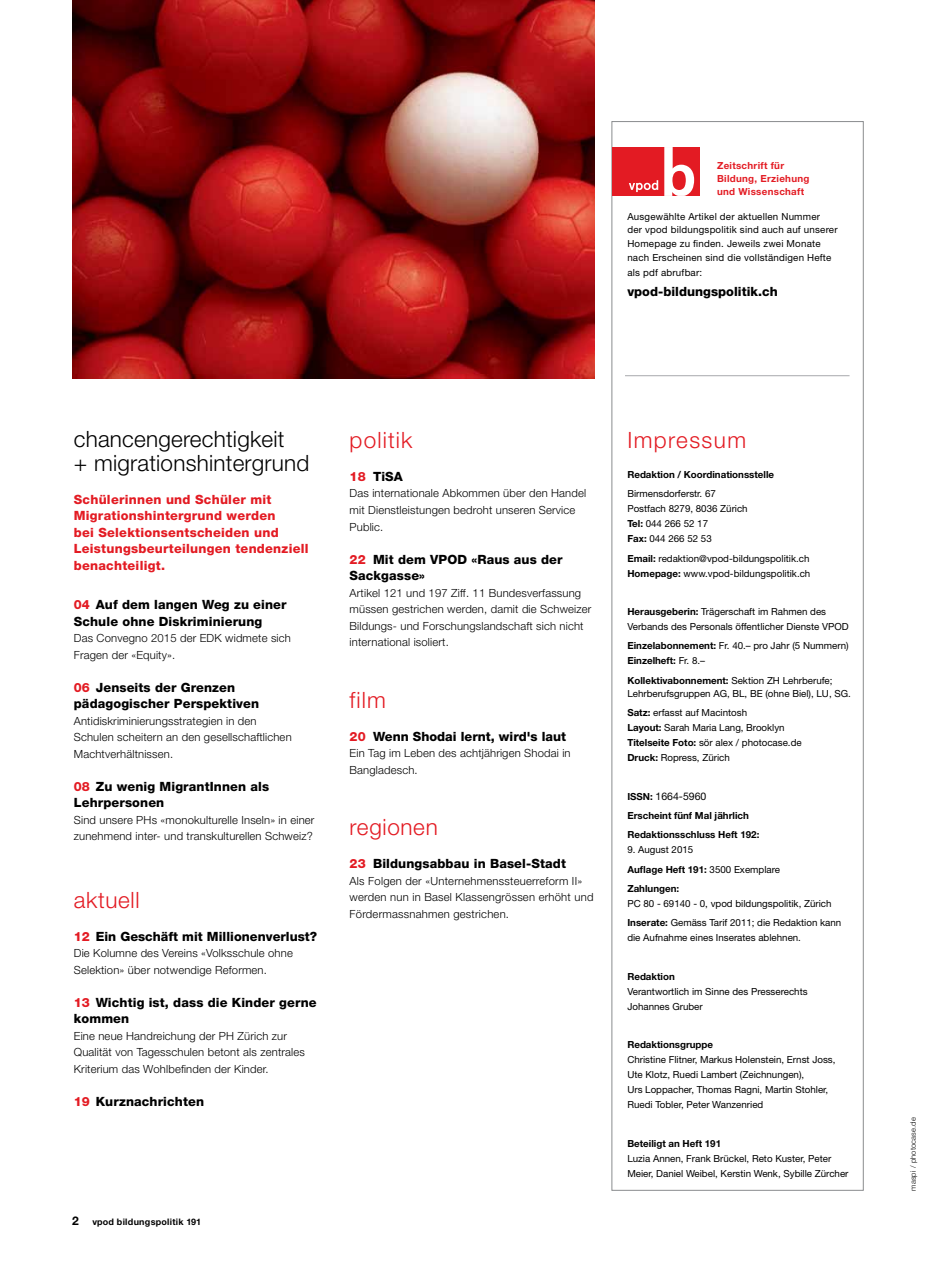
<style>
.page{position:relative;width:936px;height:1263px;background:#fff}
.page>*{position:absolute;margin:0;border:0;box-sizing:border-box;transform-origin:0 0}
.t1{font:300 22.5px/24px "Helvetica Neue LT Std";letter-spacing:.01em;color:#000}
.t2{font:300 22.5px "Helvetica Neue LT Std";letter-spacing:.05em;color:#e31b23}
.t3{font:300 22.5px "Helvetica Neue LT Std";letter-spacing:.03em;color:#e31b23}
.t4{font:800 12.75px/16.5px "Helvetica Neue LT Std";letter-spacing:.01em;color:#000}
.t5{font:800 12.75px/16.5px "Helvetica Neue LT Std";letter-spacing:.02em;color:#e31b23}
.t6{font:300 11.25px/16.5px "Helvetica Neue LT Std";letter-spacing:.015em;color:#000}
.t7{font:10.5px "Helvetica Neue LT Std";color:#000}
.t8{font:9.75px/15px "Helvetica Neue LT Std";color:#000}
.t9{font:9.75px/13.5px "Helvetica Neue LT Std";letter-spacing:.02em;color:#000}
.t10{font:700 9.75px/19.2px "Helvetica Neue LT Std";color:#000}
.t11{font:700 9.75px/12.8px "Helvetica Neue LT Std";letter-spacing:.03em;color:#e31b23}
.t12{font:700 9px "Helvetica Neue LT Std";letter-spacing:.03em;color:#000}
.t13{font:300 7.5px "Helvetica Neue LT Std";letter-spacing:.02em;color:#000}
.s1{color:#e31b23}
.s2{font-size:12px}
.s3{font-weight:700}
.s4{font-weight:700;font-size:9.75px}
</style>
<div class="page">
<div style="left:611px;top:121px;width:252px;height:1070px;background:#fff;border:1px solid #8a8c8e"></div>
<hr style="left:625px;top:375px;width:224px;height:1px;background:#a7a9ac">
<div style="left:612px;top:147px;width:88px;height:49px;background:#e31b23"></div>
<svg style="left:664px;top:147px;width:30px;height:49px"></svg>
<svg style="left:629px;top:180px;width:29px;height:12px"></svg>
<img style="left:72px;top:0;width:522px;height:378px">
<p class="t11" style="left:717px;top:159px;width:94px">Zeitschrift für<br>Bildung, Erziehung und Wissenschaft</p>
<p class="t9" style="left:627px;top:210px;width:212px">Ausgewählte Artikel der aktuellen Nummer<br>der vpod bildungspolitik sind auch auf unserer Homepage zu finden. Jeweils zwei Monate nach Erscheinen sind die vollständigen Hefte</p>
<p class="t9" style="left:627px;top:265px;width:76px">als pdf abrufbar:</p>
<h2 class="t4" style="left:627px;top:283px;width:152px">vpod-bildungspolitik.ch</h2>
<h1 class="t1" style="left:74px;top:426px;width:237px">chancengerechtigkeit<br>+ migrationshintergrund</h1>
<h2 class="t5" style="left:74px;top:491px;width:236px">Schülerinnen und Schüler mit<br>Migrationshintergrund werden<br>bei Selektionsentscheiden und<br>Leistungsbeurteilungen tendenziell benachteiligt.</h2>
<h2 class="t4" style="left:74px;top:596px;width:214px"><span class="s1">04</span> Auf dem langen Weg zu einer<br>Schule ohne Diskriminierung</h2>
<p class="t6" style="left:74px;top:630px;width:218px">Das Convegno 2015 der EDK widmete sich<br>Fragen der «Equity».</p>
<h2 class="t4" style="left:74px;top:679px;width:187px"><span class="s1">06</span> Jenseits der Grenzen pädagogischer Perspektiven</h2>
<p class="t6" style="left:74px;top:712px;width:219px">Antidiskriminierungsstrategien in den<br>Schulen scheitern an den gesellschaftlichen<br>Machtverhältnissen.</p>
<h2 class="t4" style="left:74px;top:778px;width:197px"><span class="s1">08</span> Zu wenig MigrantInnen als<br>Lehrpersonen</h2>
<p class="t6" style="left:74px;top:811px;width:242px">Sind unsere PHs «monokulturelle Inseln» in einer zunehmend inter- und transkulturellen Schweiz?</p>
<h1 class="t3" style="left:74px;top:886px;width:67px">aktuell</h1>
<h2 class="t4" style="left:74px;top:928px;width:245px"><span class="s1">12</span> Ein Geschäft mit Millionenverlust?</h2>
<p class="t6" style="left:74px;top:945px;width:220px">Die Kolumne des Vereins «Volksschule ohne<br>Selektion» über notwendige Reformen.</p>
<h2 class="t4" style="left:74px;top:994px;width:244px"><span class="s1">13</span> Wichtig ist, dass die Kinder gerne kommen</h2>
<p class="t6" style="left:74px;top:1027px;width:232px">Eine neue Handreichung der PH Zürich zur<br>Qualität von Tagesschulen betont als zentrales<br>Kriterium das Wohlbefinden der Kinder.</p>
<h2 class="t4" style="left:74px;top:1093px;width:132px"><span class="s1">19</span> Kurznachrichten</h2>
<h1 class="t2" style="left:349px;top:426px;width:64px">politik</h1>
<h2 class="t4" style="left:349px;top:468px;width:55px"><span class="s1">18</span> TiSA</h2>
<p class="t6" style="left:349px;top:485px;width:238px">Das internationale Abkommen über den Handel mit Dienstleistungen bedroht unseren Service<br>Public.</p>
<h2 class="t4" style="left:349px;top:551px;width:214px"><span class="s1">22</span> Mit dem VPOD «Raus aus der<br>Sackgasse»</h2>
<p class="t6" style="left:349px;top:584px;width:243px">Artikel 121 und 197 Ziff. 11 Bundesverfassung müssen gestrichen werden, damit die Schweizer Bildungs- und Forschungslandschaft sich nicht international isoliert.</p>
<h1 class="t2" style="left:349px;top:686px;width:38px">film</h1>
<h2 class="t4" style="left:349px;top:728px;width:218px"><span class="s1">20</span> Wenn Shodai lernt, wird's laut</h2>
<p class="t6" style="left:349px;top:744px;width:222px">Ein Tag im Leben des achtjährigen Shodai in<br>Bangladesch.</p>
<h1 class="t3" style="left:349px;top:813px;width:90px">regionen</h1>
<h2 class="t4" style="left:349px;top:855px;width:218px"><span class="s1">23</span> Bildungsabbau in Basel-Stadt</h2>
<p class="t6" style="left:349px;top:872px;width:245px">Als Folgen der «Unternehmenssteuerreform II» werden nun in Basel Klassengrössen erhöht und<br>Fördermassnahmen gestrichen.</p>
<p class="t12" style="left:72px;top:1216px;width:130px"><span class="s2">2</span> vpod bildungspolitik 191</p>
<h1 class="t2" style="left:627px;top:426px;width:120px">Impressum</h1>
<p class="t10" style="left:627px;top:465px;width:148px">Redaktion / Koordinationsstelle</p>
<p class="t8" style="left:627px;top:486px;width:122px">Birmensdorferstr. 67<br>Postfach 8279, 8036 Zürich<br><span class="s3">Tel:</span> 044 266 52 17<br><span class="s3">Fax:</span> 044 266 52 53</p>
<p class="t8" style="left:627px;top:550px;width:184px"><span class="s3">Email:</span> redaktion@vpod-bildungspolitik.ch<br><span class="s3">Homepage:</span> www.vpod-bildungspolitik.ch</p>
<p class="t8" style="left:627px;top:604px;width:223px"><span class="s3">Herausgeberin:</span> Trägerschaft im Rahmen des<br>Verbands des Personals öffentlicher Dienste VPOD</p>
<p class="t8" style="left:627px;top:638px;width:223px"><span class="s3">Einzelabonnement:</span> Fr. 40.– pro Jahr (5 Nummern)<br><span class="s3">Einzelheft:</span> Fr. 8.–</p>
<p class="t8" style="left:627px;top:673px;width:225px;line-height:13.5px"><span class="s3">Kollektivabonnement:</span> Sektion ZH Lehrberufe;<br>Lehrberufsgruppen AG, BL, BE (ohne Biel), LU, SG.</p>
<p class="t8" style="left:627px;top:705px;width:176px"><span class="s3">Satz:</span> erfasst auf Macintosh<br><span class="s3">Layout:</span> Sarah Maria Lang, Brooklyn<br><span class="s3">Titelseite Foto:</span> sör alex / photocase.de<br><span class="s3">Druck:</span> Ropress, Zürich</p>
<p class="t7" style="left:627px;top:790px;width:80px"><span class="s4">ISSN:</span> 1664-5960</p>
<p class="t10" style="left:627px;top:806px;width:133px">Erscheint fünf Mal jährlich<br>Redaktionsschluss Heft 192:</p>
<p class="t8" style="left:627px;top:840px;width:154px;line-height:19.2px">9. August 2015<br><span class="s3">Auflage Heft 191:</span> 3500 Exemplare<br><span class="s3">Zahlungen:</span></p>
<p class="t8" style="left:627px;top:894px;width:215px;line-height:19.2px">PC 80 - 69140 - 0, vpod bildungspolitik, Zürich<br><span class="s3">Inserate:</span> Gemäss Tarif 2011; die Redaktion kann</p>
<p class="t8" style="left:627px;top:930px;width:175px">die Aufnahme eines Inserates ablehnen.</p>
<p class="t10" style="left:627px;top:966px;width:49px">Redaktion</p>
<p class="t8" style="left:627px;top:983px;width:182px">Verantwortlich im Sinne des Presserechts<br>Johannes Gruber</p>
<p class="t10" style="left:627px;top:1035px;width:87px">Redaktionsgruppe</p>
<p class="t8" style="left:627px;top:1052px;width:210px">Christine Flitner, Markus Holenstein, Ernst Joss, Ute Klotz, Ruedi Lambert (Zeichnungen),<br>Urs Loppacher, Thomas Ragni, Martin Stohler, Ruedi Tobler, Peter Wanzenried</p>
<p class="t10" style="left:627px;top:1133px;width:95px">Beteiligt an Heft 191</p>
<p class="t8" style="left:627px;top:1150px;width:223px">Luzia Annen, Frank Brückel, Reto Kuster, Peter<br>Meier, Daniel Weibel, Kerstin Wenk, Sybille Zürcher</p>
<p class="t13" style="left:908px;top:1191px;width:75px;rotate:-90deg">maspi / photocase.de</p>
</div>
